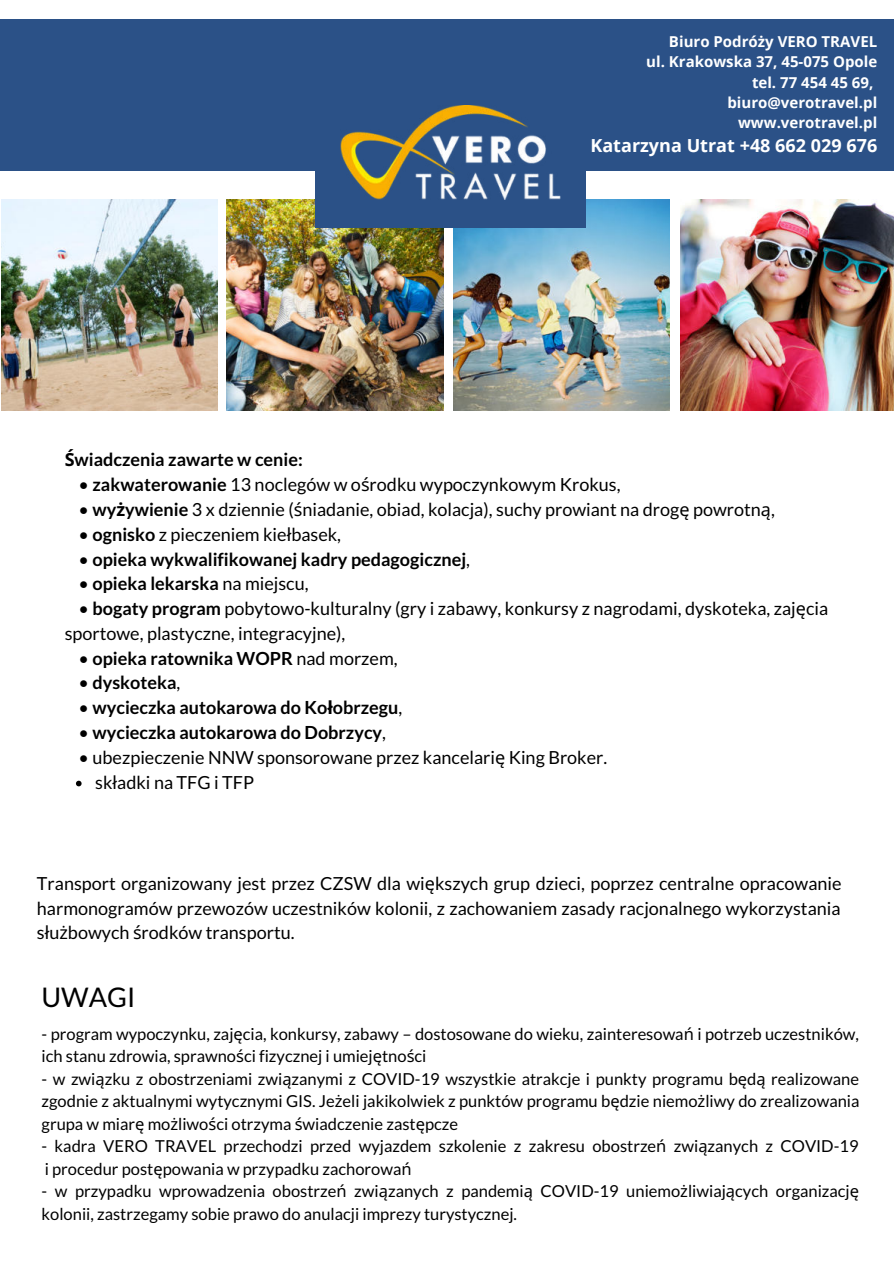
<style>
.page{position:relative;width:894px;height:1264px;background:#fff}
.page>*{position:absolute;margin:0;border:0;box-sizing:border-box;transform-origin:0 0}
.t1{font:27px "Lato";color:#000}
.t2{font:18px/24.8px "Lato";color:#000}
.t3{font:700 18px "Lato";color:#000}
.t4{font:700 18px "Open Sans";color:#fff}
.t5{font:16.5px/22.5px "Lato";color:#000}
.t6{font:700 15px/20.2px "Open Sans";color:#fff;text-align:right}
.s1{font-family:"Noto Sans"}
.s2{font-weight:700}
.s3{font-family:"Noto Sans";font-weight:700}
.s4{font-weight:400}
</style>
<div class="page">
<div style="left:0;top:19px;width:893px;height:152px;background:#2b5187"></div>
<img style="left:227px;top:199px;width:216px;height:211px">
<img style="left:453px;top:199px;width:216px;height:211px">
<img style="left:680px;top:199px;width:213px;height:211px">
<div style="left:315px;top:139px;width:270px;height:89px;background:#2b5187"></div>
<img style="left:341px;top:106px;width:219px;height:93px">
<img style="left:2px;top:199px;width:216px;height:211px">
<svg style="left:76px;top:780px;width:6px;height:6px"></svg>
<p class="t6" style="left:646px;top:31px;width:232px">Biuro Podróży VERO TRAVEL<br>ul. Krakowska 37, 45-075 Opole tel. 77 454 45 69, biuro@verotravel.pl www.verotravel.pl</p>
<p class="t4" style="left:590px;top:133px;width:288px">Katarzyna Utrat +48 662 029 676</p>
<p class="t3" style="left:65px;top:449px;width:239px"><span class="s1">Ś</span>wiadczenia zawarte w cenie:</p>
<p class="t2" style="left:79px;top:472px;width:543px">• <span class="s2">zakwaterowanie</span> 13 noclegów w o<span class="s1">ś</span>rodku wypoczynkowym Krokus,</p>
<p class="t2" style="left:79px;top:497px;width:697px">• <span class="s2">wy</span><span class="s3">ż</span><span class="s2">ywienie</span> 3 x dziennie (<span class="s1">ś</span>niadanie, obiad, kolacja), suchy prowiant na drog<span class="s1">ę</span> powrotn<span class="s1">ą</span>,</p>
<p class="t2" style="left:79px;top:522px;width:264px">• <span class="s2">ognisko</span> z pieczeniem kie<span class="s1">ł</span>basek,</p>
<p class="t3" style="left:79px;top:548px;width:393px"><span class="s4">•</span> opieka wykwalifikowanej kadry pedagogicznej<span class="s4">,</span></p>
<p class="t3" style="left:79px;top:573px;width:231px"><span class="s4">•</span> opieka lekarska <span class="s4">na miejscu,</span></p>
<p class="t2" style="left:65px;top:596px;width:764px;text-indent:14px">• <span class="s2">bogaty program</span> pobytowo-kulturalny (gry i zabawy, konkursy z nagrodami, dyskoteka, zaj<span class="s1">ę</span>cia sportowe, plastyczne, integracyjne),</p>
<p class="t3" style="left:79px;top:648px;width:320px"><span class="s4">•</span> opieka ratownika WOPR <span class="s4">nad morzem,</span></p>
<p class="t3" style="left:79px;top:672px;width:103px"><span class="s4">•</span> dyskoteka<span class="s4">,</span></p>
<p class="t3" style="left:79px;top:697px;width:325px"><span class="s4">•</span> wycieczka autokarowa do Ko<span class="s1">ł</span>obrzegu<span class="s4">,</span></p>
<p class="t3" style="left:79px;top:722px;width:309px"><span class="s4">•</span> wycieczka autokarowa do Dobrzycy<span class="s4">,</span></p>
<p class="t2" style="left:79px;top:744px;width:530px">• ubezpieczenie NNW sponsorowane przez kancelari<span class="s1">ę</span> King Broker.</p>
<p class="t2" style="left:95px;top:769px;width:160px">sk<span class="s1">ł</span>adki na TFG i TFP</p>
<p class="t2" style="left:37px;top:870px;width:805px;text-align:justify">Transport organizowany jest przez CZSW dla wi<span class="s1">ę</span>kszych grup dzieci, poprzez centralne opracowanie harmonogramów przewozów uczestników kolonii, z zachowaniem zasady racjonalnego wykorzystania s<span class="s1">ł</span>u<span class="s1">ż</span>bowych <span class="s1">ś</span>rodków transportu.</p>
<h1 class="t1" style="left:42px;top:982px;width:95px">UWAGI</h1>
<p class="t5" style="left:42px;top:1022px;width:818px">- program wypoczynku, zaj<span class="s1">ę</span>cia, konkursy, zabawy – dostosowane do wieku, zainteresowa<span class="s1">ń</span> i potrzeb uczestników, ich stanu zdrowia, sprawno<span class="s1">ś</span>ci fizycznej i umiej<span class="s1">ę</span>tno<span class="s1">ś</span>ci</p>
<p class="t5" style="left:42px;top:1067px;width:819px;text-align:justify">- w zwi<span class="s1">ą</span>zku z obostrzeniami zwi<span class="s1">ą</span>zanymi z COVID-19 wszystkie atrakcje i punkty programu b<span class="s1">ę</span>d<span class="s1">ą</span> realizowane zgodnie z aktualnymi wytycznymi GIS. Je<span class="s1">ż</span>eli jakikolwiek z punktów programu b<span class="s1">ę</span>dzie niemo<span class="s1">ż</span>liwy do zrealizowania grupa w miar<span class="s1">ę</span> mo<span class="s1">ż</span>liwo<span class="s1">ś</span>ci otrzyma <span class="s1">ś</span>wiadczenie zast<span class="s1">ę</span>pcze</p>
<p class="t5" style="left:42px;top:1134px;width:818px">- kadra VERO TRAVEL przechodzi przed wyjazdem szkolenie z zakresu obostrze<span class="s1">ń</span> zwi<span class="s1">ą</span>zanych z COVID-19 i procedur post<span class="s1">ę</span>powania w przypadku zachorowa<span class="s1">ń</span></p>
<p class="t5" style="left:42px;top:1179px;width:818px">- w przypadku wprowadzenia obostrze<span class="s1">ń</span> zwi<span class="s1">ą</span>zanych z pandemi<span class="s1">ą</span> COVID-19 uniemo<span class="s1">ż</span>liwiaj<span class="s1">ą</span>cych organizacj<span class="s1">ę </span>kolonii, zastrzegamy sobie prawo do anulacji imprezy turystycznej.</p>
</div>
